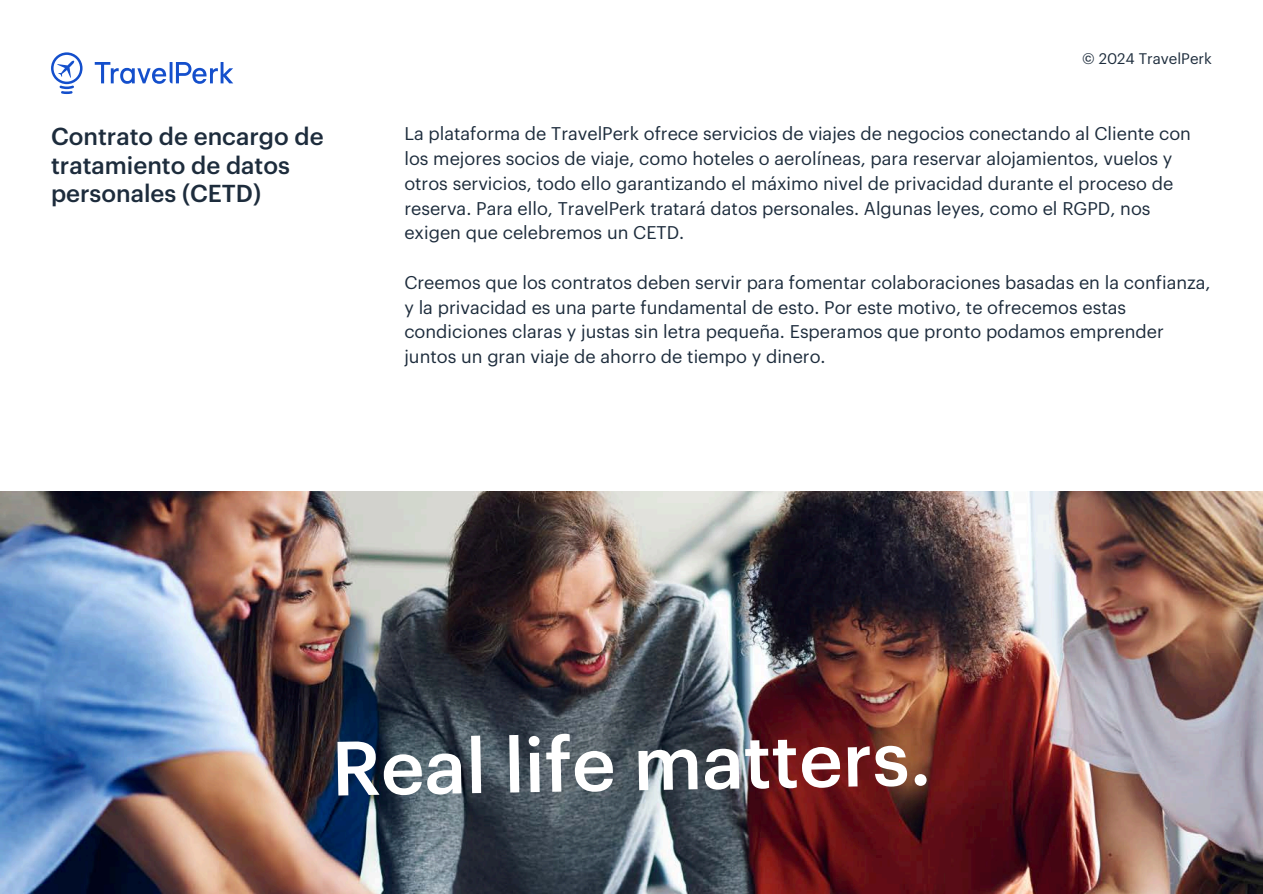
<style>
.page{position:relative;width:1263px;height:894px;background:#fff}
.page>*{position:absolute;margin:0;border:0;box-sizing:border-box;transform-origin:0 0}
.t1{font:500 75px "Graphik";color:#fff}
.t2{font:500 24px/28.2px "Graphik";color:#1d2c3c}
.t3{font:18px/24.8px "Graphik";color:#1d2c3c}
.t4{font:15px "Graphik";color:#1d2c3c}
</style>
<div class="page">
<svg style="left:51px;top:52px;width:32px;height:42px"></svg>
<svg style="left:95px;top:62px;width:138px;height:22px"></svg>
<img style="left:0;top:491px;width:1262px;height:402px">
<h3 class="t2" style="left:51px;top:124px;width:274px">Contrato de encargo de tratamiento de datos personales (CETD)</h3>
<h2 class="t4" style="left:1082px;top:52px;width:131px">© 2024 TravelPerk</h2>
<p class="t3" style="left:404px;top:122px;width:788px">La plataforma de TravelPerk ofrece servicios de viajes de negocios conectando al Cliente con los mejores socios de viaje, como hoteles o aerolíneas, para reservar alojamientos, vuelos y otros servicios, todo ello garantizando el máximo nivel de privacidad durante el proceso de reserva. Para ello, TravelPerk tratará datos personales. Algunas leyes, como el RGPD, nos exigen que celebremos un CETD.</p>
<h3 class="t3" style="left:404px;top:271px;width:808px">Creemos que los contratos deben servir para fomentar colaboraciones basadas en la confianza, y la privacidad es una parte fundamental de esto. Por este motivo, te ofrecemos estas condiciones claras y justas sin letra pequeña. Esperamos que pronto podamos emprender juntos un gran viaje de ahorro de tiempo y dinero.</h3>
<p class="t1" style="left:331px;top:733px;width:601px;rotate:-1deg">Real life matters.</p>
</div>
